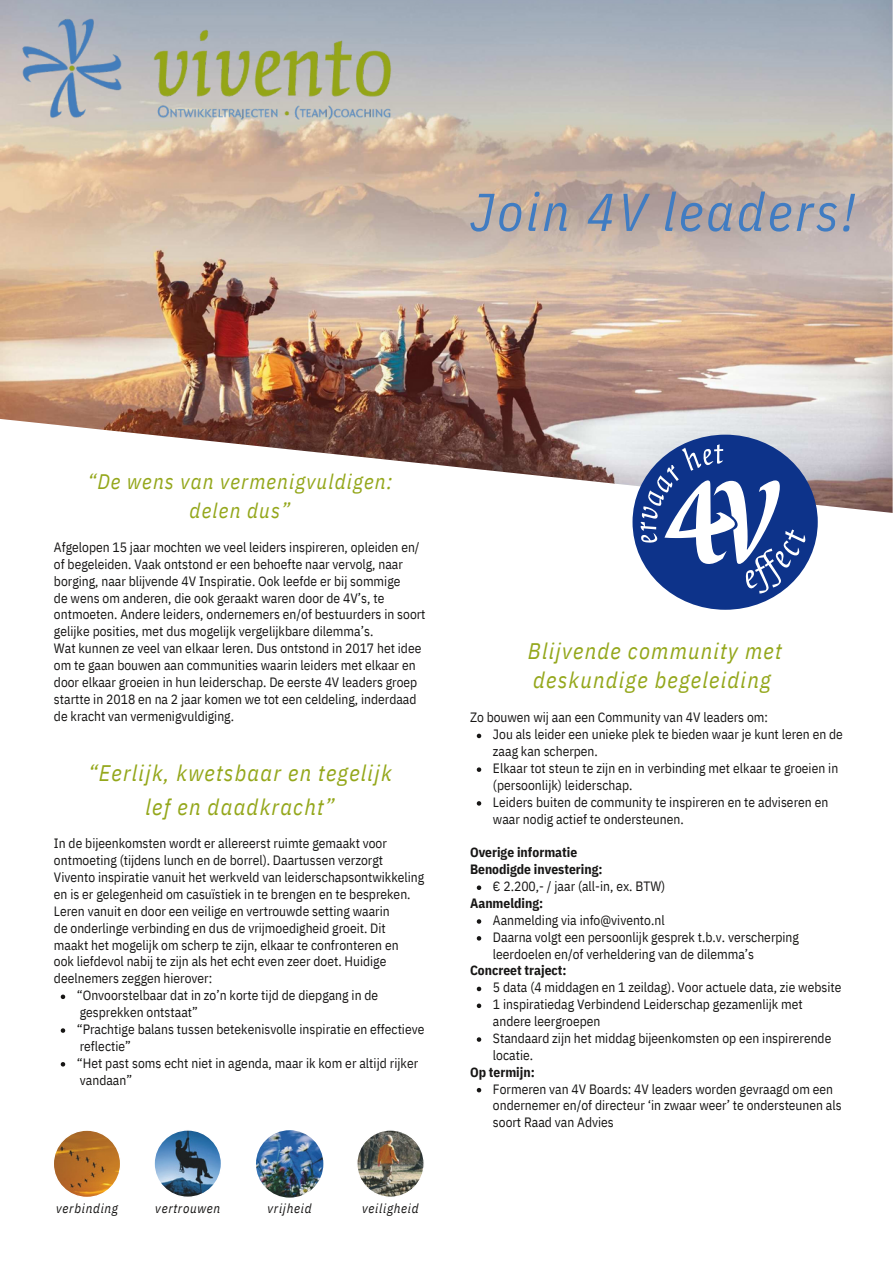
<style>
.page{position:relative;width:893px;height:1264px;background:#fff}
.page>*{position:absolute;margin:0;border:0;box-sizing:border-box;transform-origin:0 0}
.t1{font:italic 53.25px "IBM Plex Sans Cond";letter-spacing:.055em;color:#407cc2}
.t2{font:italic 22.5px/33.8px "IBM Plex Sans Cond";letter-spacing:.055em;color:#94a71b;text-align:center}
.t3{font:italic 21px/29.2px "IBM Plex Sans Cond";letter-spacing:.055em;color:#94a71b;text-align:center}
.t4{font:13.5px/16.8px "IBM Plex Sans Cond";color:#171615}
.t5{font:700 13.5px "IBM Plex Sans Cond";color:#171615}
.t6{font:italic 13.05px "IBM Plex Sans Cond";letter-spacing:.055em;color:#171615}
</style>
<div class="page">
<img style="left:0;top:0;width:892px;height:513px">
<svg style="left:61px;top:994px;width:4px;height:5px"></svg>
<svg style="left:61px;top:1028px;width:4px;height:4px"></svg>
<svg style="left:61px;top:1062px;width:4px;height:4px"></svg>
<svg style="left:476px;top:733px;width:5px;height:5px"></svg>
<svg style="left:476px;top:767px;width:5px;height:5px"></svg>
<svg style="left:476px;top:801px;width:5px;height:4px"></svg>
<svg style="left:476px;top:885px;width:5px;height:5px"></svg>
<svg style="left:476px;top:919px;width:5px;height:4px"></svg>
<svg style="left:476px;top:936px;width:5px;height:4px"></svg>
<svg style="left:476px;top:986px;width:5px;height:5px"></svg>
<svg style="left:476px;top:1003px;width:5px;height:5px"></svg>
<svg style="left:476px;top:1037px;width:5px;height:4px"></svg>
<svg style="left:476px;top:1088px;width:5px;height:4px"></svg>
<img style="left:1px;top:0;width:437px;height:133px">
<svg style="left:632px;top:434px;width:185px;height:175px"></svg>
<svg style="left:357px;top:1130px;width:67px;height:67px"></svg>
<svg style="left:154px;top:1130px;width:67px;height:67px"></svg>
<svg style="left:54px;top:1130px;width:66px;height:67px"></svg>
<img style="left:256px;top:1130px;width:67px;height:67px;border-radius:50%">
<p class="t1" style="left:470px;top:176px;width:386px">Join 4V leaders!</p>
<p class="t3" style="left:87px;top:466px;width:306px">“De wens van vermenigvuldigen: delen dus”</p>
<p class="t4" style="left:54px;top:538px;width:367px">Afgelopen 15 jaar mochten we veel leiders inspireren, opleiden en/</p>
<p class="t4" style="left:54px;top:555px;width:350px">of begeleiden. Vaak ontstond er een behoefte naar vervolg, naar borging, naar blijvende 4V Inspiratie. Ook leefde er bij sommige</p>
<p class="t4" style="left:54px;top:589px;width:373px">de wens om anderen, die ook geraakt waren door de 4V’s, te ontmoeten. Andere leiders, ondernemers en/of bestuurders in soort gelijke posities, met dus mogelijk vergelijkbare dilemma’s.</p>
<p class="t4" style="left:54px;top:639px;width:369px">Wat kunnen ze veel van elkaar leren. Dus ontstond in 2017 het idee om te gaan bouwen aan communities waarin leiders met elkaar en door elkaar groeien in hun leiderschap. De eerste 4V leaders groep startte in 2018 en na 2 jaar komen we tot een celdeling, inderdaad de kracht van vermenigvuldiging.</p>
<p class="t2" style="left:88px;top:755px;width:305px">“Eerlijk, kwetsbaar en tegelijk lef en daadkracht”</p>
<p class="t4" style="left:54px;top:835px;width:334px">In de bijeenkomsten wordt er allereerst ruimte gemaakt voor ontmoeting (tijdens lunch en de borrel). Daartussen verzorgt</p>
<p class="t4" style="left:54px;top:868px;width:372px">Vivento inspiratie vanuit het werkveld van leiderschapsontwikkeling en is er gelegenheid om casuïstiek in te brengen en te bespreken.<br>Leren vanuit en door een veilige en vertrouwde setting waarin</p>
<p class="t4" style="left:54px;top:919px;width:333px">de onderlinge verbinding en dus de vrijmoedigheid groeit. Dit</p>
<p class="t4" style="left:54px;top:936px;width:346px">maakt het mogelijk om scherp te zijn, elkaar te confronteren en</p>
<p class="t4" style="left:54px;top:953px;width:334px">ook liefdevol nabij te zijn als het echt even zeer doet. Huidige deelnemers zeggen hierover:</p>
<p class="t4" style="left:77px;top:986px;width:303px">“Onvoorstelbaar dat in zo’n korte tijd de diepgang in de gesprekken ontstaat”</p>
<p class="t4" style="left:77px;top:1020px;width:349px">“Prachtige balans tussen betekenisvolle inspiratie en effectieve reflectie”</p>
<p class="t4" style="left:77px;top:1054px;width:343px">“Het past soms echt niet in agenda, maar ik kom er altijd rijker vandaan”</p>
<p class="t6" style="left:56px;top:1199px;width:63px">verbinding</p>
<p class="t6" style="left:155px;top:1199px;width:66px">vertrouwen</p>
<p class="t6" style="left:267px;top:1199px;width:46px">vrijheid</p>
<p class="t6" style="left:362px;top:1199px;width:58px">veiligheid</p>
<p class="t2" style="left:528px;top:636px;width:255px;line-height:29.2px;text-align:left">Blijvende community met deskundige begeleiding</p>
<p class="t4" style="left:470px;top:709px;width:299px">Zo bouwen wij aan een Community van 4V leaders om:</p>
<p class="t4" style="left:493px;top:725px;width:351px">Jou als leider een unieke plek te bieden waar je kunt leren en de zaag kan scherpen.</p>
<p class="t4" style="left:493px;top:759px;width:347px">Elkaar tot steun te zijn en in verbinding met elkaar te groeien in (persoonlijk) leiderschap.</p>
<p class="t4" style="left:493px;top:793px;width:337px">Leiders buiten de community te inspireren en te adviseren en waar nodig actief te ondersteunen.</p>
<p class="t5" style="left:470px;top:843px;width:109px">Overige informatie</p>
<p class="t5" style="left:470px;top:860px;width:134px">Benodigde investering:</p>
<p class="t4" style="left:493px;top:877px;width:174px">€ 2.200,- / jaar (all-in, ex. BTW)</p>
<p class="t5" style="left:470px;top:894px;width:75px">Aanmelding:</p>
<p class="t4" style="left:493px;top:911px;width:173px">Aanmelding via info@vivento.nl</p>
<p class="t4" style="left:493px;top:928px;width:307px">Daarna volgt een persoonlijk gesprek t.b.v. verscherping leerdoelen en/of verheldering van de dilemma’s</p>
<p class="t5" style="left:470px;top:961px;width:98px">Concreet traject:</p>
<p class="t4" style="left:493px;top:978px;width:350px">5 data (4 middagen en 1 zeildag). Voor actuele data, zie website</p>
<p class="t4" style="left:493px;top:995px;width:311px">1 inspiratiedag Verbindend Leiderschap gezamenlijk met andere leergroepen</p>
<p class="t4" style="left:493px;top:1029px;width:340px">Standaard zijn het middag bijeenkomsten op een inspirerende locatie.</p>
<p class="t5" style="left:470px;top:1062px;width:66px">Op termijn:</p>
<p class="t4" style="left:493px;top:1080px;width:350px">Formeren van 4V Boards: 4V leaders worden gevraagd om een ondernemer en/of directeur ‘in zwaar weer’ te ondersteunen als soort Raad van Advies</p>
</div>
